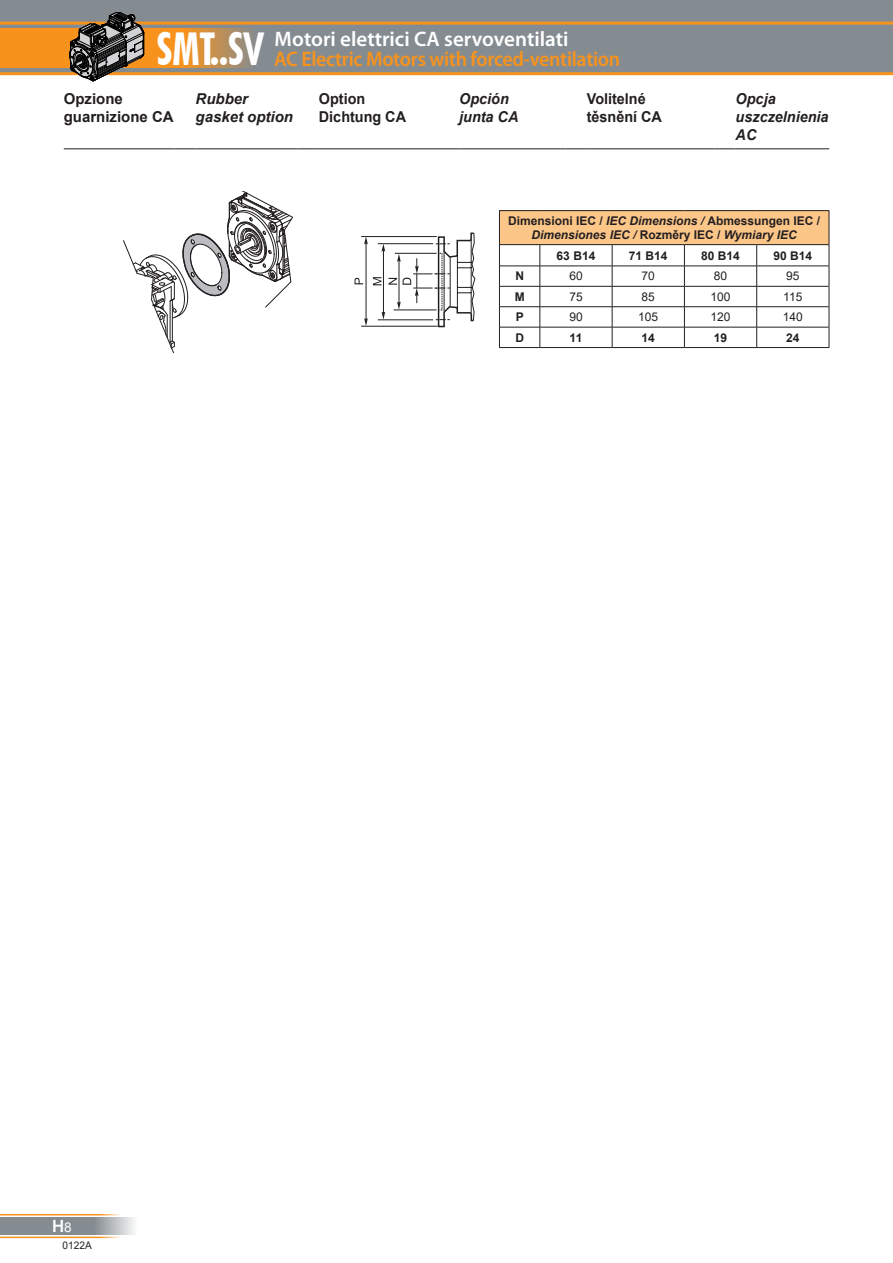
<style>
.page{position:relative;width:893px;height:1263px;background:#fff}
.page>*{position:absolute;margin:0;border:0;box-sizing:border-box;transform-origin:0 0}
.t1{font:600 21px/19.5px "Myriad Pro";letter-spacing:-.015em;color:#f7931d;scale:.95 1}
.t2{font:600 18px "Myriad Pro";color:#fff}
.t3{font:700 15px/18px "Arial";color:#231f20;scale:.96 1}
.t4{font:italic 700 15px/18px "Arial";color:#231f20;scale:.96 1}
.t5{font:700 15px/18px "Arial";color:#231f20}
.t6{font:italic 700 15px/18px "Arial";color:#231f20}
.t7{font:700 12px/14.4px "Arial";color:#231f20;text-align:center}
.t8{font:12px "Arial";color:#231f20}
.t9{font:10.5px "Arial";color:#231f20;scale:.96 1}
.s1{color:#fff}
.s2{font-family:"Futura BT";font-weight:700;font-stretch:condensed;font-size:45.3px;color:#fff}
.s3{font-family:"Arial";font-weight:400;font-size:13.5px}
.s4{font-style:italic}
</style>
<div class="page">
<div style="left:0;top:0;width:893px;height:74px;background:#858c91"></div>
<hr style="left:0;top:72px;width:893px;height:3px;background:#f7931d">
<hr style="left:0;top:22px;width:893px;height:3px;background:#f7931d">
<svg style="left:0;top:28px;width:251px;height:40px;background:#e29131"></svg>
<svg style="left:69px;top:12px;width:76px;height:70px"></svg>
<hr style="left:0;top:1236px;width:128px;height:2px;background:#f7931d">
<hr style="left:0;top:1214px;width:128px;height:1px;background:#f7931d">
<svg style="left:0;top:1217px;width:134px;height:18px;background:#959b9f"></svg>
<svg style="left:354px;top:232px;width:121px;height:96px"></svg>
<div style="left:499px;top:211px;width:330px;height:34px;background:#fdc689"></div>
<hr style="left:500px;top:266px;width:40px;height:1px;background:#231f20">
<hr style="left:540px;top:266px;width:72px;height:1px;background:#231f20">
<hr style="left:612px;top:266px;width:72px;height:1px;background:#231f20">
<hr style="left:684px;top:266px;width:73px;height:1px;background:#231f20">
<hr style="left:757px;top:266px;width:72px;height:1px;background:#231f20">
<hr style="left:500px;top:286px;width:40px;height:1px;background:#231f20">
<hr style="left:540px;top:286px;width:72px;height:1px;background:#231f20">
<hr style="left:612px;top:286px;width:72px;height:1px;background:#231f20">
<hr style="left:684px;top:286px;width:73px;height:1px;background:#231f20">
<hr style="left:757px;top:286px;width:72px;height:1px;background:#231f20">
<hr style="left:500px;top:306px;width:40px;height:1px;background:#231f20">
<hr style="left:540px;top:306px;width:72px;height:1px;background:#231f20">
<hr style="left:612px;top:306px;width:72px;height:1px;background:#231f20">
<hr style="left:684px;top:306px;width:73px;height:1px;background:#231f20">
<hr style="left:757px;top:306px;width:72px;height:1px;background:#231f20">
<hr style="left:500px;top:327px;width:40px;height:1px;background:#231f20">
<hr style="left:540px;top:327px;width:72px;height:1px;background:#231f20">
<svg style="left:540px;top:245px;width:1px;height:102px"></svg>
<hr style="left:612px;top:327px;width:72px;height:1px;background:#231f20">
<svg style="left:612px;top:245px;width:1px;height:102px"></svg>
<hr style="left:684px;top:327px;width:73px;height:1px;background:#231f20">
<svg style="left:684px;top:245px;width:1px;height:102px"></svg>
<hr style="left:757px;top:327px;width:72px;height:1px;background:#231f20">
<svg style="left:756px;top:245px;width:1px;height:102px"></svg>
<hr style="left:499px;top:244px;width:41px;height:1px;background:#231f20">
<hr style="left:540px;top:244px;width:72px;height:1px;background:#231f20">
<hr style="left:612px;top:244px;width:72px;height:1px;background:#231f20">
<hr style="left:684px;top:244px;width:73px;height:1px;background:#231f20">
<hr style="left:757px;top:244px;width:72px;height:1px;background:#231f20">
<hr style="left:499px;top:210px;width:41px;height:1px;background:#231f20">
<hr style="left:499px;top:211px;width:1px;height:33px;background:#231f20">
<hr style="left:540px;top:210px;width:72px;height:1px;background:#231f20">
<hr style="left:612px;top:210px;width:72px;height:1px;background:#231f20">
<hr style="left:684px;top:210px;width:73px;height:1px;background:#231f20">
<hr style="left:757px;top:210px;width:72px;height:1px;background:#231f20">
<hr style="left:829px;top:211px;width:1px;height:33px;background:#231f20">
<svg style="left:499px;top:245px;width:1px;height:102px"></svg>
<svg style="left:829px;top:245px;width:1px;height:102px"></svg>
<hr style="left:499px;top:347px;width:41px;height:1px;background:#231f20">
<hr style="left:540px;top:347px;width:72px;height:1px;background:#231f20">
<hr style="left:612px;top:347px;width:72px;height:1px;background:#231f20">
<hr style="left:684px;top:347px;width:73px;height:1px;background:#231f20">
<hr style="left:757px;top:347px;width:72px;height:1px;background:#231f20">
<svg style="left:123px;top:191px;width:170px;height:161px"></svg>
<hr style="left:64px;top:149px;width:110px;height:1px;background:#231f20">
<svg style="left:174px;top:149px;width:22px;height:1px"></svg>
<hr style="left:196px;top:149px;width:102px;height:1px;background:#231f20">
<svg style="left:298px;top:149px;width:21px;height:1px"></svg>
<hr style="left:319px;top:149px;width:119px;height:1px;background:#231f20">
<svg style="left:438px;top:149px;width:21px;height:1px"></svg>
<hr style="left:459px;top:149px;width:107px;height:1px;background:#231f20">
<svg style="left:566px;top:149px;width:21px;height:1px"></svg>
<hr style="left:587px;top:149px;width:127px;height:1px;background:#231f20">
<svg style="left:714px;top:149px;width:22px;height:1px"></svg>
<hr style="left:736px;top:149px;width:93px;height:1px;background:#231f20">
<h1 class="t1" style="left:157px;top:29px;width:489px;text-indent:118px"><span class="s1">Motori elettrici CA servoventilati<br></span><span class="s2">SMT..SV</span> AC Electric Motors with forced-ventilation</h1>
<p class="t5" style="left:64px;top:90px;width:112px">Opzione guarnizione CA</p>
<p class="t6" style="left:196px;top:91px;width:99px">Rubber gasket option</p>
<p class="t3" style="left:319px;top:90px;width:92px">Option<br>Dichtung CA</p>
<p class="t4" style="left:459px;top:91px;width:63px">Opción junta CA</p>
<p class="t3" style="left:587px;top:90px;width:80px">Volitelné těsnění CA</p>
<p class="t4" style="left:736px;top:91px;width:98px">Opcja uszczelnienia<br>AC</p>
<h2 class="t2" style="left:52px;top:1214px;width:21px">H<span class="s3">8</span></h2>
<p class="t9" style="left:63px;top:1238px;width:32px">0122A</p>
<p class="t7" style="left:508px;top:213px;width:314px">Dimensioni IEC / <span class="s4">IEC Dimensions /</span> Abmessungen IEC /<br><span class="s4">Dimensiones IEC /</span> Rozměry IEC / <span class="s4">Wymiary IEC</span></p>
<p class="t7" style="left:557px;top:248px;width:40px">63 B14</p>
<p class="t7" style="left:629px;top:248px;width:40px">71 B14</p>
<p class="t7" style="left:701px;top:248px;width:40px">80 B14</p>
<p class="t7" style="left:773px;top:248px;width:40px">90 B14</p>
<p class="t7" style="left:515px;top:269px;width:10px">N</p>
<p class="t8" style="left:569px;top:268px;width:15px">60</p>
<p class="t8" style="left:642px;top:268px;width:15px">70</p>
<p class="t8" style="left:714px;top:268px;width:15px">80</p>
<p class="t8" style="left:786px;top:268px;width:15px">95</p>
<p class="t7" style="left:515px;top:290px;width:11px">M</p>
<p class="t8" style="left:569px;top:288px;width:15px">75</p>
<p class="t8" style="left:642px;top:288px;width:15px">85</p>
<p class="t8" style="left:711px;top:288px;width:22px">100</p>
<p class="t8" style="left:783px;top:288px;width:21px">115</p>
<p class="t7" style="left:516px;top:310px;width:10px">P</p>
<p class="t8" style="left:569px;top:309px;width:15px">90</p>
<p class="t8" style="left:638px;top:309px;width:22px">105</p>
<p class="t8" style="left:711px;top:309px;width:22px">120</p>
<p class="t8" style="left:783px;top:309px;width:22px">140</p>
<p class="t7" style="left:515px;top:330px;width:10px">D</p>
<p class="t7" style="left:570px;top:330px;width:14px">11</p>
<p class="t7" style="left:642px;top:330px;width:15px">14</p>
<p class="t7" style="left:714px;top:330px;width:15px">19</p>
<p class="t7" style="left:786px;top:330px;width:15px">24</p>
</div>
